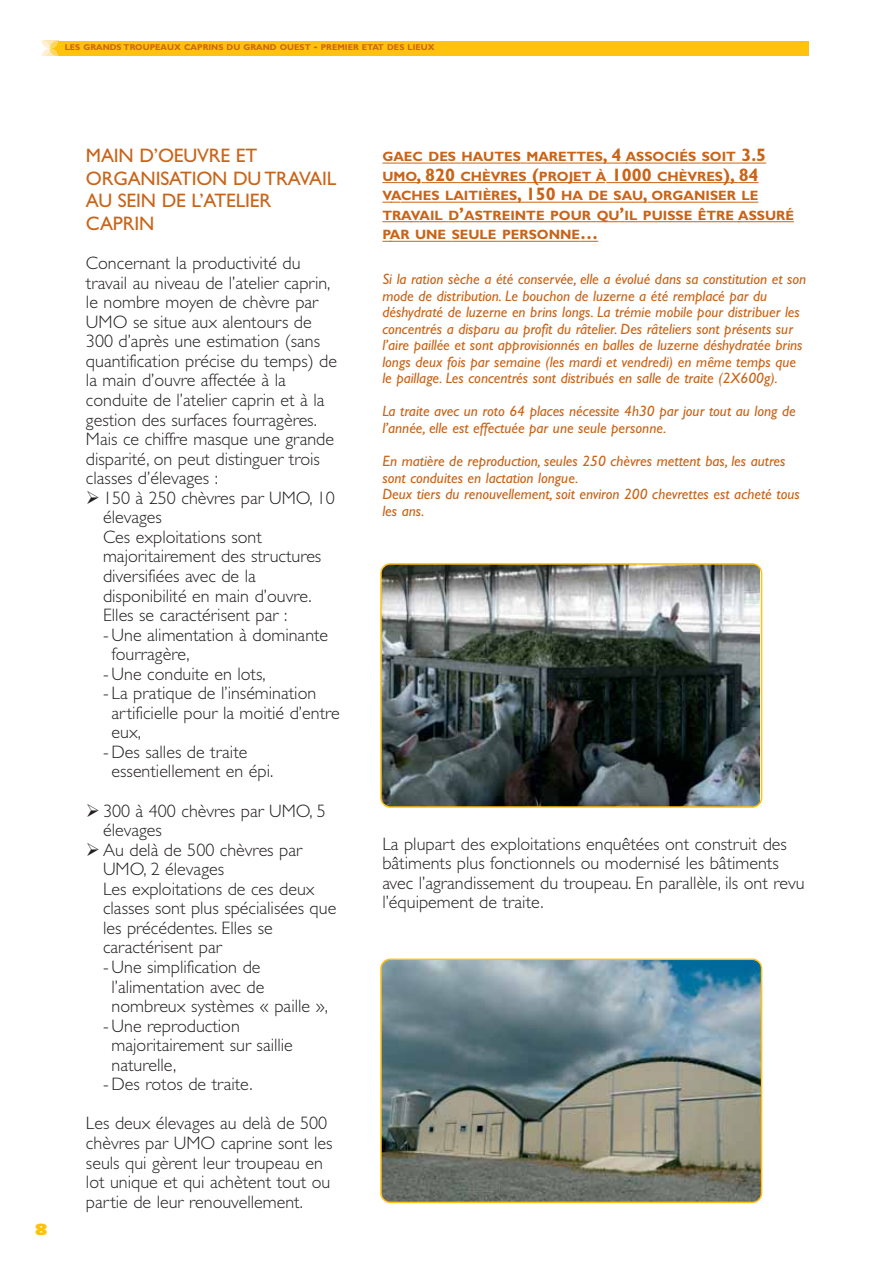
<style>
.page{position:relative;width:893px;height:1263px;background:#fff}
.page>*{position:absolute;margin:0;border:0;box-sizing:border-box;transform-origin:0 0}
.t1{font:19.5px/22.5px "Gill Sans Std";letter-spacing:-.01em;color:#c96418}
.t2{font:300 18px/19.5px "Gill Sans Std";color:#231f20}
.t3{font:italic 15px/16.5px "Gill Sans Std";color:#c96418}
.t4{font:800 15px "Gill Sans Std";color:#ffc20e}
.t5{font:700 13.5px/19.5px "Gill Sans Std";color:#c96418}
.t6{font:700 8.4px "Gill Sans Std";color:#c96419}
.s1{font-size:11.25px}
.s2{font-size:18px}
</style>
<div class="page">
<svg style="left:42px;top:41px;width:16px;height:15px"></svg>
<div style="left:58px;top:41px;width:751px;height:15px;background:#ffc20e"></div>
<hr style="left:382px;top:163px;width:46px;height:1px;background:#c96418">
<hr style="left:428px;top:163px;width:34px;height:1px;background:#c96418">
<svg style="left:462px;top:163px;width:21px;height:1px"></svg>
<hr style="left:483px;top:163px;width:38px;height:1px;background:#c96418">
<hr style="left:526px;top:163px;width:77px;height:1px;background:#c96418">
<svg style="left:603px;top:163px;width:23px;height:1px"></svg>
<hr style="left:626px;top:163px;width:76px;height:1px;background:#c96418">
<hr style="left:702px;top:163px;width:34px;height:1px;background:#c96418">
<hr style="left:736px;top:163px;width:30px;height:1px;background:#c96418">
<hr style="left:382px;top:182px;width:35px;height:1px;background:#c96418">
<hr style="left:425px;top:182px;width:35px;height:1px;background:#c96418">
<hr style="left:460px;top:182px;width:66px;height:1px;background:#c96418">
<svg style="left:526px;top:182px;width:31px;height:1px"></svg>
<hr style="left:557px;top:182px;width:40px;height:1px;background:#c96418">
<hr style="left:606px;top:182px;width:51px;height:1px;background:#c96418">
<hr style="left:657px;top:182px;width:66px;height:1px;background:#c96418">
<svg style="left:723px;top:182px;width:35px;height:1px"></svg>
<svg style="left:382px;top:202px;width:18px;height:1px"></svg>
<hr style="left:401px;top:202px;width:44px;height:1px;background:#c96418">
<hr style="left:445px;top:202px;width:72px;height:1px;background:#c96418">
<hr style="left:526px;top:202px;width:35px;height:1px;background:#c96418">
<svg style="left:561px;top:202px;width:90px;height:1px"></svg>
<hr style="left:651px;top:202px;width:90px;height:1px;background:#c96418">
<svg style="left:741px;top:202px;width:17px;height:1px"></svg>
<hr style="left:382px;top:221px;width:30px;height:1px;background:#c96418">
<svg style="left:411px;top:221px;width:53px;height:1px"></svg>
<hr style="left:464px;top:221px;width:86px;height:1px;background:#c96418">
<hr style="left:550px;top:221px;width:41px;height:1px;background:#c96418">
<svg style="left:591px;top:221px;width:52px;height:1px"></svg>
<hr style="left:643px;top:221px;width:55px;height:1px;background:#c96418">
<hr style="left:698px;top:221px;width:41px;height:1px;background:#c96418">
<hr style="left:738px;top:221px;width:56px;height:1px;background:#c96418">
<svg style="left:382px;top:241px;width:33px;height:1px"></svg>
<hr style="left:415px;top:241px;width:37px;height:1px;background:#c96418">
<hr style="left:452px;top:241px;width:50px;height:1px;background:#c96418">
<hr style="left:502px;top:241px;width:78px;height:1px;background:#c96418">
<svg style="left:580px;top:241px;width:18px;height:1px"></svg>
<svg style="left:380px;top:563px;width:382px;height:245px;background:#5b625f"></svg>
<img style="left:380px;top:959px;width:382px;height:244px">
<p class="t6" style="left:65px;top:44px;width:372px">LES GRANDS TROUPEAUX CAPRINS DU GRAND OUEST <span class="s1">-</span> PREMIER ETAT DES LIEUX</p>
<p class="t4" style="left:35px;top:1225px;width:14px">8</p>
<p class="t1" style="left:86px;top:146px;width:252px">MAIN D’OEUVRE ET<br>ORGANISATION DU TRAVAIL<br>AU SEIN DE L’ATELIER<br>CAPRIN</p>
<p class="t2" style="left:86px;top:255px;width:253px">Concernant la productivité du travail au niveau de l’atelier caprin, le nombre moyen de chèvre par<br>UMO se situe aux alentours de<br>300 d’après une estimation (sans quantification précise du temps) de la main d’ouvre affectée à la conduite de l’atelier caprin et à la gestion des surfaces fourragères.<br>Mais ce chiffre masque une grande disparité, on peut distinguer trois classes d’élevages :</p>
<p class="t2" style="left:103px;top:490px;width:233px">150 à 250 chèvres par UMO, 10 élevages<br>Ces exploitations sont majoritairement des structures diversifiées avec de la disponibilité en main d’ouvre.<br>Elles se caractérisent par :</p>
<p class="t2" style="left:112px;top:627px;width:218px;text-indent:-9px">- Une alimentation à dominante fourragère,</p>
<p class="t2" style="left:103px;top:666px;width:164px">- Une conduite en lots,</p>
<p class="t2" style="left:112px;top:685px;width:230px;text-indent:-9px">- La pratique de l’insémination artificielle pour la moitié d’entre eux,</p>
<p class="t2" style="left:112px;top:744px;width:163px;text-indent:-9px">- Des salles de traite essentiellement en épi.</p>
<p class="t2" style="left:103px;top:803px;width:235px">300 à 400 chèvres par UMO, 5 élevages<br>Au delà de 500 chèvres par<br>UMO, 2 élevages<br>Les exploitations de ces deux classes sont plus spécialisées que les précédentes. Elles se caractérisent par</p>
<p class="t2" style="left:112px;top:959px;width:218px;text-indent:-9px">- Une simplification de l’alimentation avec de nombreux systèmes « paille »,</p>
<p class="t2" style="left:112px;top:1018px;width:183px;text-indent:-9px">- Une reproduction majoritairement sur saillie naturelle,</p>
<p class="t2" style="left:86px;top:1067px;width:243px;line-height:39.2px;text-indent:17px">- Des rotos de traite.<br>Les deux élevages au delà de 500</p>
<p class="t2" style="left:86px;top:1135px;width:248px">chèvres par UMO caprine sont les seuls qui gèrent leur troupeau en lot unique et qui achètent tout ou partie de leur renouvellement.</p>
<p class="t5" style="left:382px;top:148px;width:413px">GAEC DES HAUTES MARETTES<span class="s2">, 4</span> ASSOCIÉS SOIT <span class="s2">3.5<br></span>UMO<span class="s2">, 820</span> CHÈVRES <span class="s2">(</span>PROJET À <span class="s2">1000</span> CHÈVRES<span class="s2">), 84<br></span>VACHES LAITIÈRES<span class="s2">, 150</span> HA DE SAU<span class="s2">,</span> ORGANISER LE TRAVAIL D<span class="s2">’</span>ASTREINTE POUR QU<span class="s2">’</span>IL PUISSE ÊTRE ASSURÉ PAR UNE SEULE PERSONNE<span class="s2">…</span></p>
<p class="t3" style="left:382px;top:272px;width:425px">Si la ration sèche a été conservée, elle a évolué dans sa constitution et son mode de distribution. Le bouchon de luzerne a été remplacé par du déshydraté de luzerne en brins longs. La trémie mobile pour distribuer les concentrés a disparu au profit du râtelier. Des râteliers sont présents sur l’aire paillée et sont approvisionnés en balles de luzerne déshydratée brins longs deux fois par semaine (les mardi et vendredi) en même temps que le paillage. Les concentrés sont distribués en salle de traite (2X600g).</p>
<p class="t3" style="left:382px;top:405px;width:415px">La traite avec un roto 64 places nécessite 4h30 par jour tout au long de l’année, elle est effectuée par une seule personne.</p>
<p class="t3" style="left:382px;top:454px;width:419px">En matière de reproduction, seules 250 chèvres mettent bas, les autres sont conduites en lactation longue.<br>Deux tiers du renouvellement, soit environ 200 chevrettes est acheté tous les ans.</p>
<p class="t2" style="left:382px;top:836px;width:424px">La plupart des exploitations enquêtées ont construit des bâtiments plus fonctionnels ou modernisé les bâtiments avec l’agrandissement du troupeau. En parallèle, ils ont revu l’équipement de traite.</p>
</div>
